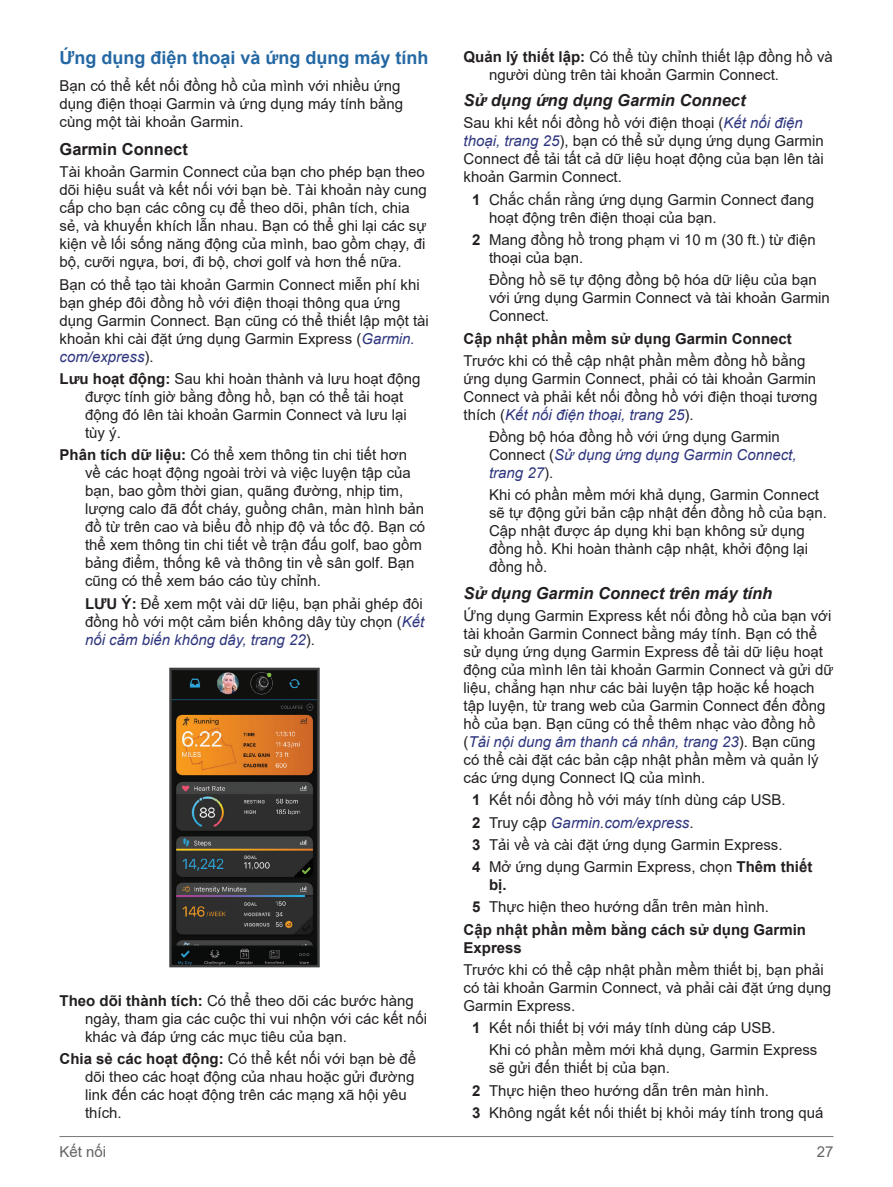
<style>
.page{position:relative;width:893px;height:1187px;background:#fff}
.page>*{position:absolute;margin:0;border:0;box-sizing:border-box;transform-origin:0 0}
.t1{font:700 18px "Arial";color:#2468a3}
.t2{font:italic 700 16.5px "Arial";color:#231f20}
.t3{font:700 16.5px "Arial";color:#231f20}
.t4{font:15px/18px "Arial";color:#231f20}
.t5{font:700 15px "Arial";color:#231f20}
.t6{font:italic 15px/19.8px "Arial";color:#2e357d}
.t7{font:15px "Arial";color:#636366}
.s1{font-style:italic;color:#2e357d}
.s2{font-weight:700}
.s3{font-style:normal;color:#231f20}
.s4{font-weight:700;font-style:normal;color:#231f20}
</style>
<div class="page">
<hr style="left:60px;top:1136px;width:773px;height:1px;background:#76787b">
<img style="left:169px;top:667px;width:151px;height:301px">
<p class="t1" style="left:60px;top:45px;width:371px">Ứng dụng điện thoại và ứng dụng máy tính</p>
<p class="t4" style="left:60px;top:76px;width:345px">Bạn có thể kết nối đồng hồ của mình với nhiều ứng dụng điện thoại Garmin và ứng dụng máy tính bằng cùng một tài khoản Garmin.</p>
<p class="t3" style="left:60px;top:138px;width:130px">Garmin Connect</p>
<p class="t4" style="left:60px;top:163px;width:369px">Tài khoản Garmin Connect của bạn cho phép bạn theo dõi hiệu suất và kết nối với bạn bè. Tài khoản này cung cấp cho bạn các công cụ để theo dõi, phân tích, chia sẻ, và khuyến khích lẫn nhau. Bạn có thể ghi lại các sự kiện về lối sống năng động của mình, bao gồm chạy, đi bộ, cưỡi ngựa, bơi, đi bộ, chơi golf và hơn thế nữa.</p>
<p class="t4" style="left:60px;top:275px;width:371px">Bạn có thể tạo tài khoản Garmin Connect miễn phí khi bạn ghép đôi đồng hồ với điện thoại thông qua ứng dụng Garmin Connect. Bạn cũng có thể thiết lập một tài khoản khi cài đặt ứng dụng Garmin Express (<span class="s1">Garmin. com/express</span>).</p>
<p class="t4" style="left:85px;top:369px;width:337px;text-indent:-26px"><span class="s2">Lưu hoạt động:</span> Sau khi hoàn thành và lưu hoạt động được tính giờ bằng đồng hồ, bạn có thể tải hoạt động đó lên tài khoản Garmin Connect và lưu lại tùy ý.</p>
<p class="t4" style="left:60px;top:446px;width:349px"><span class="s2">Phân tich dữ liệu:</span> Có thể xem thông tin chi tiết hơn</p>
<p class="t5" style="left:110px;top:447px;width:5px">́</p>
<p class="t4" style="left:85px;top:464px;width:340px">về các hoạt động ngoài trời và việc luyện tập của bạn, bao gồm thời gian, quãng đường, nhịp tim, lượng calo đã đốt cháy, guồng chân, màn hinh bả n</p>
<p class="t4" style="left:85px;top:503px;width:342px;line-height:15.6px;text-indent:293px">̀<br>đồ từ trên cao và biể u đồ nhị p độ và tốc độ . Bạn có</p>
<p class="t4" style="left:85px;top:536px;width:338px">thể xem thông tin chi tiết về trận đấu golf, bao gồm bảng điểm, thống kê và thông tin về sân golf. Bạn cũng có thể xem báo cáo tùy chỉnh.</p>
<p class="t4" style="left:85px;top:594px;width:341px;text-align:justify"><span class="s2">LƯU Ý:</span> Để xem một vài dữ liệu, bạn phải ghép đôi đồng hồ với một cảm biến không dây tùy chọn (<span class="s1">Kết nối cảm biến không dây, trang 22</span>).</p>
<p class="t4" style="left:85px;top:991px;width:344px;text-indent:-26px"><span class="s2">Theo dõi thành tích:</span> Có thể theo dõi các bước hàng ngày, tham gia các cuộc thi vui nhộn với các kết nối khác và đáp ứng các mục tiêu của bạn.</p>
<p class="t4" style="left:85px;top:1049px;width:333px;text-indent:-26px"><span class="s2">Chia sẻ các hoạt động:</span> Có thể kết nối với bạn bè để dõi theo các hoạt động của nhau hoặc gửi đường link đến các hoạt động trên các mạng xã hội yêu thích.</p>
<p class="t4" style="left:489px;top:48px;width:345px;text-indent:-26px"><span class="s2">Quản lý thiết lập:</span> Có thể tùy chỉnh thiết lập đồng hồ và người dùng trên tài khoản Garmin Connect.</p>
<p class="t2" style="left:463px;top:89px;width:284px">Sử dụng ứng dụng Garmin Connect</p>
<p class="t4" style="left:463px;top:114px;width:362px">Sau khi kết nối đồng hồ với điện thoại (<span class="s1">Kết nối điện thoại, trang 25</span>), bạn có thể sử dụng ứng dụng Garmin Connect để tải tất cả dữ liệu hoạt động của bạn lên tài khoản Garmin Connect.</p>
<p class="t4" style="left:489px;top:190px;width:327px;text-indent:-17px"><span class="s2">1</span> Chắc chắn rằng ứng dụng Garmin Connect đang hoạt động trên điện thoại của bạn.</p>
<p class="t4" style="left:489px;top:231px;width:328px;text-indent:-17px"><span class="s2">2</span> Mang đồng hồ trong phạm vi 10 m (30 ft.) từ điện thoại của bạn.</p>
<p class="t4" style="left:489px;top:271px;width:342px">Đồng hồ sẽ tự động đồng bộ hóa dữ liệu của bạn với ứng dụng Garmin Connect và tài khoản Garmin<br>Connect.</p>
<p class="t5" style="left:463px;top:328px;width:330px">Cập nhật phần mềm sử dụng Garmin Connect</p>
<p class="t4" style="left:463px;top:351px;width:356px">Trước khi có thể cập nhật phần mềm đồng hồ bằng ứng dụng Garmin Connect, phải có tài khoản Garmin Connect và phải kết nối đồng hồ với điện thoại tương thích (<span class="s1">Kết nối điện thoại, trang 25</span>).</p>
<p class="t4" style="left:489px;top:428px;width:309px">Đồng bộ hóa đồng hồ với ứng dụng Garmin<br>Connect (<span class="s1">Sử dụng ứng dụng Garmin Connect, trang 27</span>).</p>
<p class="t4" style="left:489px;top:486px;width:339px">Khi có phần mềm mới khả dụng, Garmin Connect sẽ tự động gửi bản cập nhật đến đồng hồ của bạn.<br>Cập nhật được áp dụng khi bạn không sử dụng đồng hồ. Khi hoàn thành cập nhật, khởi động lại đồng hồ.</p>
<p class="t2" style="left:463px;top:582px;width:310px">Sử dụng Garmin Connect trên máy tính</p>
<p class="t4" style="left:463px;top:606px;width:370px">Ứng dụng Garmin Express kết nối đồng hồ của bạn với tài khoản Garmin Connect bằng máy tính. Bạn có thể sử dụng ứng dụng Garmin Express để tải dữ liệu hoạt động của mình lên tài khoản Garmin Connect và gửi dữ liệu, chẳng hạn như các bài luyện tập hoặc kế hoạch tập luyện, từ trang web của Garmin Connect đến đồng hồ của bạn. Bạn cũng có thể thêm nhạc vào đồng hồ (<span class="s1">Tải nội dung âm thanh cá nhân, trang 23</span>). Bạn cũng có thể cài đặt các bản cập nhật phần mềm và quản lý các ứng dụng Connect IQ của mình.</p>
<p class="t4" style="left:472px;top:790px;width:315px"><span class="s2">1</span> Kết nối đồng hồ với máy tinh dùng cáp USB.</p>
<p class="t6" style="left:472px;top:792px;width:220px;text-indent:192px"><span class="s3">́<br></span><span class="s4">2</span> <span class="s3">Truy cập</span> Garmin.com/express<span class="s3">.</span></p>
<p class="t4" style="left:472px;top:833px;width:342px;line-height:22.2px"><span class="s2">3</span> Tải về và cài đặt ứng dụng Garmin Express.<br><span class="s2">4</span> Mở ứng dụ ng Garmin Express, chọn <span class="s2">Thêm thiết</span></p>
<p class="t5" style="left:489px;top:874px;width:17px">bị.</p>
<p class="t4" style="left:472px;top:897px;width:298px"><span class="s2">5</span> Thực hiện theo hướng dẫn trên màn hình.</p>
<p class="t5" style="left:463px;top:918px;width:344px">Cập nhật phần mềm bằng cách sử dụng Garmin</p>
<p class="t5" style="left:463px;top:936px;width:60px">Express</p>
<p class="t4" style="left:463px;top:960px;width:369px">Trước khi có thể cập nhật phần mềm thiết bị , bạn phải có tài khoản Garmin Connect, và phải cài đặt ứng dụ ng<br>Garmin Express.</p>
<p class="t4" style="left:472px;top:1018px;width:305px"><span class="s2">1</span> Kết nối thiết bị với máy tinh dùng cáp USB.</p>
<p class="t4" style="left:489px;top:1020px;width:330px;line-height:19.8px;text-align:center">́<br>Khi có phần mềm mới khả dụng, Garmin Express</p>
<p class="t4" style="left:472px;top:1056px;width:353px;line-height:22.2px;text-indent:17px">sẽ gửi đến thiết bị của bạn.<br><span class="s2">2</span> Thực hiện theo hướng dẫn trên màn hình.<br><span class="s2">3</span> Không ngắt kết nối thiết bị khỏi máy tinh trong quá</p>
<p class="t4" style="left:739px;top:1105px;width:4px">́</p>
<p class="t7" style="left:60px;top:1141px;width:17px">Kếtnô</p>
<p class="t7" style="left:817px;top:1141px;width:18px">27</p>
</div>
